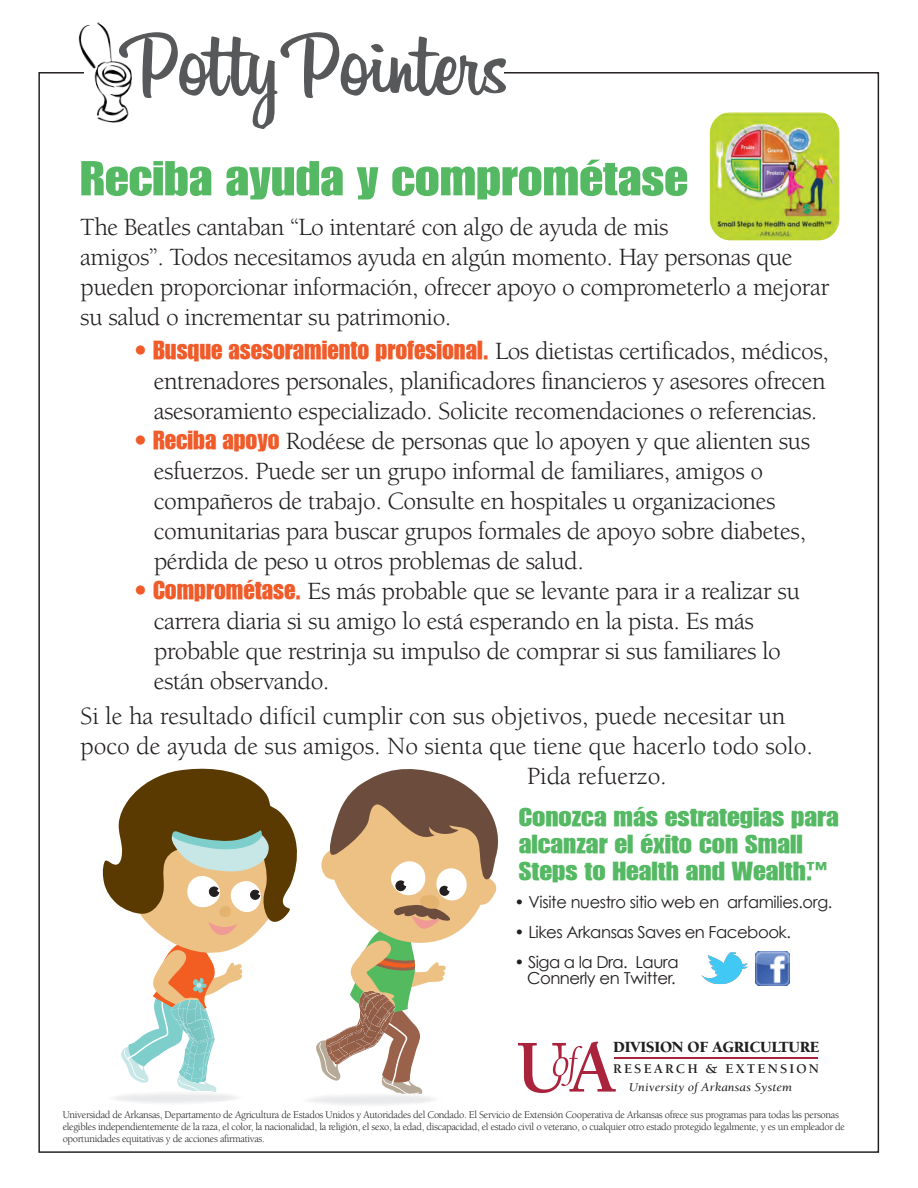
<style>
.page{position:relative;width:918px;height:1188px;background:#fff}
.page>*{position:absolute;margin:0;border:0;box-sizing:border-box;transform-origin:0 0}
.t1{font:92.4px "Billabong";color:#57585a}
.t2{font:48px "GENUINE";color:#55b964;scale:1.11 1}
.t3{font:25.5px/30px "Berkeley";letter-spacing:-.02em;color:#231f20}
.t4{font:25.5px/27.2px "GENUINE";color:#55b964;scale:1.12 1}
.t5{font:16.5px/16.5px "Century Gothic";letter-spacing:-.03em;color:#231f20;text-align:right}
.t6{font:900 16.05px "Berkeley";letter-spacing:-.02em;color:#211e1e}
.t7{font:700 13.65px "Berkeley";letter-spacing:.155em;color:#211e1e}
.t8{font:italic 12.3px "Berkeley";color:#231f20;scale:1.09 1}
.t9{font:10.5px/12px "Berkeley";letter-spacing:-.03em;color:#231f20}
.s1{font-family:"GENUINE";color:#f05b2a}
</style>
<div class="page">
<img style="left:65px;top:22px;width:67px;height:101px">
<img style="left:710px;top:112px;width:129px;height:128px">
<svg style="left:518px;top:1042px;width:98px;height:51px"></svg>
<hr style="left:614px;top:1057px;width:204px;height:2px;background:#a9233d">
<svg style="left:102px;top:768px;width:397px;height:337px"></svg>
<img style="left:366px;top:992px;width:16px;height:7px">
<img style="left:363px;top:991px;width:16px;height:5px">
<img style="left:757px;top:952px;width:32px;height:33px">
<img style="left:701px;top:952px;width:56px;height:33px">
<h1 class="t1" style="left:128px;top:7px;width:381px">Potty Pointers</h1>
<h1 class="t2" style="left:80px;top:149px;width:549px">Reciba ayuda y comprométase</h1>
<p class="t3" style="left:80px;top:212px;width:590px">The Beatles cantaban “Lo intentaré con algo de ayuda de mis</p>
<p class="t3" style="left:80px;top:242px;width:751px">amigos”. Todos necesitamos ayuda en algún momento. Hay personas que pueden proporcionar información, ofrecer apoyo o comprometerlo a mejorar su salud o incrementar su patrimonio.</p>
<p class="t3" style="left:154px;top:337px;width:677px;text-align:justify;text-indent:-20px"><span class="s1">• Busque asesoramiento profesional.</span> Los dietistas certificados, médicos, entrenadores personales, planificadores financieros y asesores ofrecen asesoramiento especializado. Solicite recomendaciones o referencias.</p>
<p class="t3" style="left:154px;top:427px;width:658px;text-indent:-20px"><span class="s1">• Reciba apoyo</span> Rodéese de personas que lo apoyen y que alienten sus esfuerzos. Puede ser un grupo informal de familiares, amigos o compañeros de trabajo. Consulte en hospitales u organizaciones comunitarias para buscar grupos formales de apoyo sobre diabetes, pérdida de peso u otros problemas de salud.</p>
<p class="t3" style="left:154px;top:577px;width:648px;text-indent:-20px"><span class="s1">• Comprométase.</span> Es más probable que se levante para ir a realizar su carrera diaria si su amigo lo está esperando en la pista. Es más probable que restrinja su impulso de comprar si sus familiares lo están observando.</p>
<p class="t3" style="left:80px;top:701px;width:707px">Si le ha resultado difícil cumplir con sus objetivos, puede necesitar un</p>
<p class="t3" style="left:80px;top:731px;width:734px">poco de ayuda de sus amigos. No sienta que tiene que hacerlo todo solo.</p>
<p class="t3" style="left:527px;top:761px;width:141px">Pida refuerzo.</p>
<p class="t4" style="left:519px;top:803px;width:287px">Conozca más estrategias para alcanzar el éxito con Small<br>Steps to Health and Wealth.<sup>™</sup></p>
<p class="t5" style="left:514px;top:893px;width:319px">• Visite nuestro sitio web en arfamilies.org.</p>
<p class="t5" style="left:514px;top:923px;width:278px">• Likes Arkansas Saves en Facebook.</p>
<p class="t5" style="left:514px;top:953px;width:166px">• Siga a la Dra. Laura<br>Connerly en Twitter.</p>
<p class="t6" style="left:613px;top:1039px;width:208px">DIVISION OF AGRICULTURE</p>
<p class="t7" style="left:613px;top:1062px;width:207px">RESEARCH &amp; EXTENSION</p>
<p class="t8" style="left:629px;top:1081px;width:151px">University of Arkansas System</p>
<p class="t9" style="left:63px;top:1109px;width:784px">Universidad de Arkansas, Departamento de Agricultura de Estados Unidos y Autoridades del Condado. El Servicio de Extensión Cooperativa de Arkansas ofrece sus programas para todas las personas elegibles independientemente de la raza, el color, la nacionalidad, la religión, el sexo, la edad, discapacidad, el estado civil o veterano, o cualquier otro estado protegido legalmente, y es un empleador de oportunidades equitativas y de acciones afirmativas.</p>
</div>
